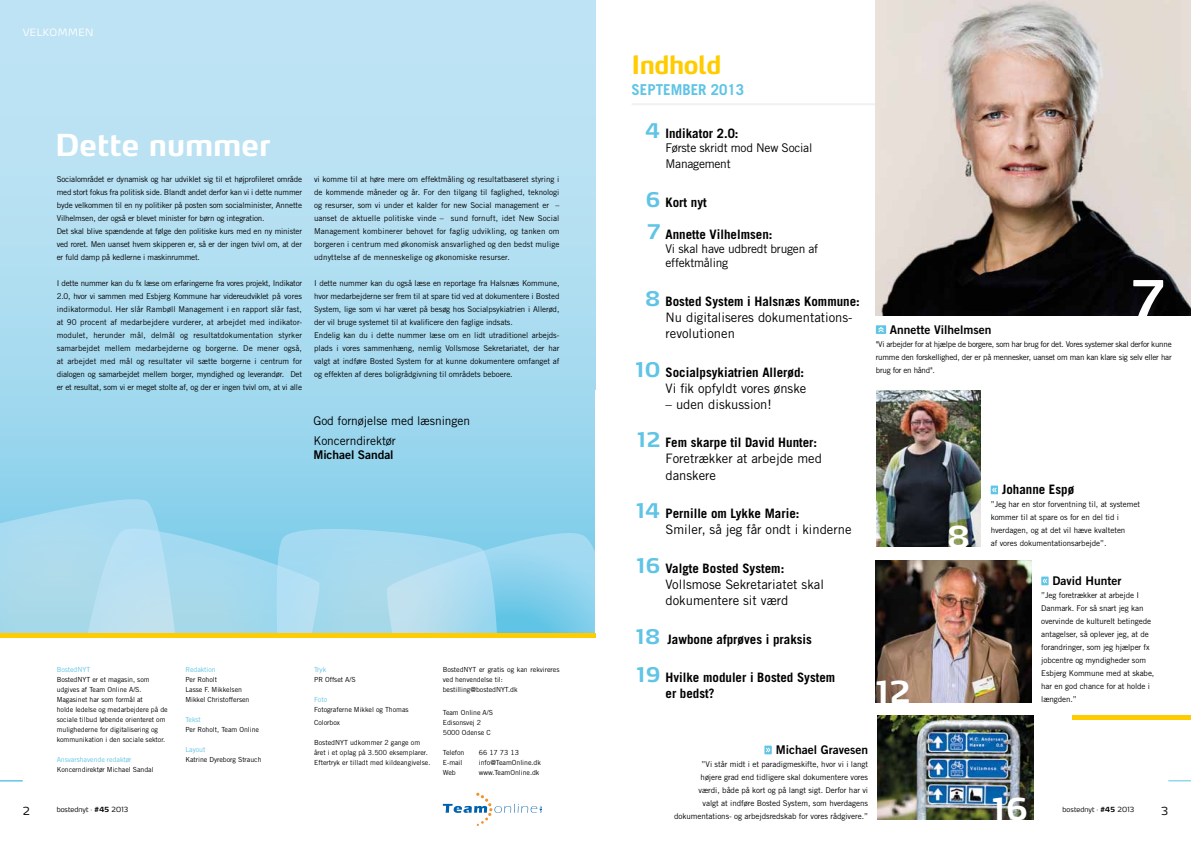
<style>
.page{position:relative;width:1191px;height:842px;background:#fff}
.page>*{position:absolute;margin:0;border:0;box-sizing:border-box;transform-origin:0 0}
.t1{font:700 50px "Max LF";color:#fff}
.t2{font:700 30px "Max LF";color:#fff}
.t3{font:700 25px "Max";letter-spacing:-.02em;color:#fc0}
.t4{font:700 15px "Trade Gothic LT Std";color:#5fc4e5}
.t5{font:13px/16px "Trade Gothic LT Std";color:#000}
.t6{font:700 13px/16px "Trade Gothic LT Std";color:#000;text-align:right}
.t7{font:12px/16px "Trade Gothic LT Std";letter-spacing:-.02em;color:#000}
.t8{font:12px "Trade Gothic LT Std Bd 2";color:#000}
.t9{font:300 11px "Max LF";color:#000}
.t10{font:300 10px "Max LF";letter-spacing:.05em;color:#fff}
.t11{font:8px/13px "Trade Gothic LT Std";letter-spacing:-.01em;color:#000}
.t12{font:7px/10px "Trade Gothic LT Std";letter-spacing:-.005em;color:#000}
.t13{font:7px "Trade Gothic LT Std";letter-spacing:-.005em;color:#5fc4e5}
.t14{font:300 7px "Max LF";letter-spacing:.01em;color:#000}
.s1{font-family:"Max LF";font-size:20px;color:#5fc4e5}
.s2{font-family:"Max LF";font-weight:700;font-size:20px;color:#5fc4e5}
.s3{font-weight:700}
.s4{font-weight:400}
</style>
<div class="page">
<svg style="left:0;top:0;width:595px;height:528px;background:#adddf0"></svg>
<svg style="left:0;top:492px;width:182px;height:141px;background:#a2d7ec"></svg>
<svg style="left:71px;top:518px;width:253px;height:115px;background:#a6d9ed"></svg>
<svg style="left:382px;top:521px;width:213px;height:112px;background:#87d0eb"></svg>
<svg style="left:276px;top:528px;width:223px;height:105px;background:#a7daee"></svg>
<hr style="left:631px;top:103px;width:249px;height:2px;background:#f2f1f1">
<svg style="left:0;top:780px;width:23px;height:1px"></svg>
<div style="left:876px;top:325px;width:10px;height:9px;background:#5fc4e5"></div>
<svg style="left:878px;top:327px;width:5px;height:5px"></svg>
<svg style="left:990px;top:486px;width:8px;height:8px"></svg>
<svg style="left:992px;top:488px;width:4px;height:4px"></svg>
<svg style="left:1041px;top:577px;width:7px;height:8px"></svg>
<svg style="left:1042px;top:579px;width:5px;height:4px"></svg>
<svg style="left:764px;top:746px;width:7px;height:8px"></svg>
<svg style="left:766px;top:748px;width:4px;height:4px"></svg>
<svg style="left:1168px;top:780px;width:23px;height:1px"></svg>
<svg style="left:443px;top:792px;width:99px;height:34px"></svg>
<hr style="left:0;top:633px;width:595px;height:4px;background:#fc0">
<img style="left:876px;top:0;width:315px;height:315px">
<img style="left:876px;top:390px;width:104px;height:156px">
<img style="left:877px;top:715px;width:156px;height:104px">
<img style="left:875px;top:560px;width:156px;height:142px">
<hr style="left:1072px;top:715px;width:119px;height:4px;background:#fc0">
<p class="t10" style="left:23px;top:27px;width:72px">Velkommen</p>
<h3 class="t3" style="left:631px;top:49px;width:91px">Indhold</h3>
<h3 class="t4" style="left:631px;top:81px;width:114px">September 2013</h3>
<h3 class="t6" style="left:645px;top:125px;width:95px"><span class="s1">4</span> Indikator 2.0:</h3>
<h3 class="t7" style="left:665px;top:140px;width:148px">Første skridt mod New Social<br>Management</h3>
<h3 class="t6" style="left:646px;top:194px;width:62px"><span class="s1">6</span> Kort nyt</h3>
<h3 class="t6" style="left:647px;top:226px;width:127px"><span class="s1">7</span> Annette Vilhelmsen:</h3>
<h3 class="t7" style="left:665px;top:241px;width:154px;line-height:14.4px">Vi skal have udbredt brugen af effektmåling</h3>
<h3 class="t5" style="left:665px;top:293px;width:196px;text-indent:-20px"><span class="s2">8</span> <span class="s3">Bosted System i Halsnæs Kommune:<br></span>Nu digitaliseres dokumentations&shy;revolutionen</h3>
<h3 class="t6" style="left:636px;top:364px;width:172px"><span class="s1">10</span> Socialpsykiatrien Allerød:<br><span class="s4">Vi fik opfyldt vores ønske</span></h3>
<h3 class="t5" style="left:665px;top:396px;width:108px">– uden diskussion!</h3>
<h3 class="t5" style="left:665px;top:435px;width:158px;text-indent:-28px"><span class="s2">12</span> <span class="s3">Fem skarpe til David Hunter:<br></span>Foretrækker at arbejde med danskere</h3>
<h3 class="t5" style="left:665px;top:505px;width:187px;text-indent:-29px"><span class="s2">14</span> <span class="s3">Pernille om Lykke Marie:<br></span>Smiler, så jeg får ondt i kinderne</h3>
<h3 class="t5" style="left:665px;top:560px;width:160px;text-indent:-29px"><span class="s2">16</span> <span class="s3">Valgte Bosted System:<br></span>Vollsmose Sekretariatet skal dokumentere sit værd</h3>
<h3 class="t6" style="left:636px;top:631px;width:177px"><span class="s1">18</span> Jawbone afprøves i praksis</h3>
<h3 class="t6" style="left:665px;top:669px;width:171px;text-align:left;text-indent:-29px"><span class="s1">19</span> Hvilke moduler i Bosted System er bedst?</h3>
<h2 class="t2" style="left:55px;top:126px;width:217px">Dette nummer</h2>
<p class="t11" style="left:57px;top:173px;width:247px">Socialområdet er dynamisk og har udviklet sig til et højprofileret område med stort fokus fra politisk side. Blandt andet derfor kan vi i dette nummer byde velkommen til en ny politiker på posten som socialminister, Annette Vilhelmsen, der også er blevet minister for børn og integration.<br>Det skal blive spændende at følge den politiske kurs med en ny minister ved roret. Men uanset hvem skipperen er, så er der ingen tvivl om, at der er fuld damp på kedlerne i maskinrummet.</p>
<p class="t11" style="left:57px;top:277px;width:247px;text-align:justify">I dette nummer kan du fx læse om erfaringerne fra vores projekt, Indikator 2.0, hvor vi sammen med Esbjerg Kommune har videreudviklet på vores indikatormodul. Her slår Rambøll Management i en rapport slår fast, at 90 procent af medarbejdere vurderer, at arbejdet med indikator&shy;modulet, herunder mål, delmål og resultatdokumentation styrker samarbejdet mellem medarbejderne og borgerne. De mener også, at arbejdet med mål og resultater vil sætte borgerne i centrum for dialogen og samarbejdet mellem borger, myndighed og leverandør. Det er et resultat, som vi er meget stolte af, og der er ingen tvivl om, at vi alle</p>
<p class="t11" style="left:314px;top:173px;width:247px;text-align:justify">vi komme til at høre mere om effektmåling og resultatbaseret styring i de kommende måneder og år. For den tilgang til faglighed, teknologi og resurser, som vi under et kalder for new Social management er – uanset de aktuelle politiske vinde – sund fornuft, idet New Social Management kombinerer behovet for faglig udvikling, og tanken om borgeren i centrum med økonomisk ansvarlighed og den bedst mulige udnyttelse af de menneskelige og økonomiske resurser.</p>
<p class="t11" style="left:314px;top:277px;width:247px">I dette nummer kan du også læse en reportage fra Halsnæs Kommune, hvor medarbejderne ser frem til at spare tid ved at dokumentere i Bosted System, lige som vi har været på besøg hos Socialpsykiatrien i Allerød, der vil bruge systemet til at kvalificere den faglige indsats.<br>Endelig kan du i dette nummer læse om en lidt utraditionel arbejds&shy;plads i vores sammenhæng, nemlig Vollsmose Sekretariatet, der har valgt at indføre Bosted System for at kunne dokumentere omfanget af og effekten af deres boligrådgivning til områdets beboere.</p>
<h1 class="t1" style="left:1132px;top:267px;width:34px">7</h1>
<h3 class="t8" style="left:889px;top:322px;width:103px">Annette Vilhelmsen</h3>
<p class="t11" style="left:876px;top:337px;width:297px;text-align:justify">"Vi arbejder for at hjælpe de borgere, som har brug for det. Vores systemer skal derfor kunne rumme den forskellighed, der er på mennesker, uanset om man kan klare sig selv eller har brug for en hånd".</p>
<h3 class="t7" style="left:313px;top:410px;width:158px;line-height:20px">God fornøjelse med læsningen<br>Koncerndirektør</h3>
<h3 class="t8" style="left:313px;top:447px;width:82px">Michael Sandal</h3>
<h3 class="t6" style="left:1002px;top:481px;width:74px">Johanne Espø</h3>
<p class="t11" style="left:990px;top:498px;width:151px">”Jeg har en stor forventning til, at systemet kommer til at spare os for en del tid i hverdagen, og at det vil hæve kvalteten<br>af vores dokumentationsarbejde”.</p>
<h3 class="t8" style="left:1052px;top:574px;width:71px">David Hunter</h3>
<p class="t11" style="left:1041px;top:589px;width:115px">”Jeg foretrækker at arbejde I<br>Danmark. For så snart jeg kan overvinde de kulturelt betingede antagelser, så oplever jeg, at de forandringer, som jeg hjælper fx jobcentre og myndigheder som<br>Esbjerg Kommune med at skabe, har en god chance for at holde i længden.”</p>
<h2 class="t2" style="left:947px;top:518px;width:24px">8</h2>
<p class="t13" style="left:185px;top:665px;width:32px">Redaktion</p>
<p class="t12" style="left:185px;top:675px;width:66px">Per Roholt<br>Lasse F. Mikkelsen<br>Mikkel Christoffersen</p>
<p class="t13" style="left:185px;top:715px;width:17px">Tekst</p>
<p class="t12" style="left:185px;top:725px;width:75px">Per Roholt, Team Online</p>
<p class="t13" style="left:185px;top:745px;width:22px">Layout</p>
<p class="t12" style="left:185px;top:755px;width:78px">Katrine Dyreborg Strauch</p>
<p class="t12" style="left:443px;top:665px;width:118px">BostedNYT er gratis og kan rekvireres ved henvendelse til: bestilling@bostedNYT.dk</p>
<p class="t12" style="left:443px;top:708px;width:52px">Team Online A/S<br>Edisonsvej 2<br>5000 Odense C</p>
<p class="t12" style="left:443px;top:748px;width:23px">Telefon</p>
<p class="t12" style="left:479px;top:748px;width:42px">66 17 73 13</p>
<p class="t12" style="left:443px;top:758px;width:21px">E-mail</p>
<p class="t12" style="left:479px;top:758px;width:64px">info@TeamOnline.dk</p>
<p class="t12" style="left:443px;top:768px;width:14px">Web</p>
<p class="t12" style="left:479px;top:768px;width:62px">www.TeamOnline.dk</p>
<p class="t13" style="left:57px;top:665px;width:35px">BostedNYT</p>
<p class="t12" style="left:57px;top:674px;width:113px">BostedNYT er et magasin, som udgives af Team Online A/S.<br>Magasinet har som formål at<br>holde ledelse og medarbejdere på de sociale tilbud løbende orienteret om mulighederne for digitalisering og kommunikation i den sociale sektor.</p>
<p class="t13" style="left:57px;top:755px;width:76px">Ansvarshavende redaktør</p>
<p class="t12" style="left:57px;top:765px;width:98px">Koncerndirektør Michael Sandal</p>
<p class="t13" style="left:314px;top:665px;width:14px">Tryk</p>
<p class="t12" style="left:314px;top:675px;width:43px">PR Offset A/S</p>
<p class="t13" style="left:314px;top:695px;width:15px">Foto</p>
<p class="t12" style="left:314px;top:703px;width:96px;line-height:13px">Fotograferne Mikkel og Thomas<br>Colorbox</p>
<p class="t12" style="left:314px;top:738px;width:118px">BostedNYT udkommer 2 gange om året i et oplag på 3.500 eksemplarer.<br>Eftertryk er tilladt med kildeangivelse.</p>
<h2 class="t2" style="left:876px;top:673px;width:36px">12</h2>
<h3 class="t8" style="left:775px;top:743px;width:94px">Michael Gravesen</h3>
<p class="t11" style="left:674px;top:758px;width:195px;text-align:right">”Vi står midt i et paradigmeskifte, hvor vi i langt<br>højere grad end tidligere skal dokumentere vores<br>værdi, både på kort og på langt sigt. Derfor har vi<br>valgt at indføre Bosted System, som hverdagens dokumentations- og arbejdsredskab for vores rådgivere.”</p>
<h2 class="t2" style="left:992px;top:790px;width:37px">16</h2>
<h3 class="t9" style="left:23px;top:804px;width:9px">2</h3>
<p class="t14" style="left:57px;top:805px;width:73px">bostednyt · <span class="s3">#45</span> 2013</p>
<p class="t14" style="left:1062px;top:805px;width:73px">bostednyt · <span class="s3">#45</span> 2013</p>
<h3 class="t9" style="left:1161px;top:804px;width:8px">3</h3>
</div>
